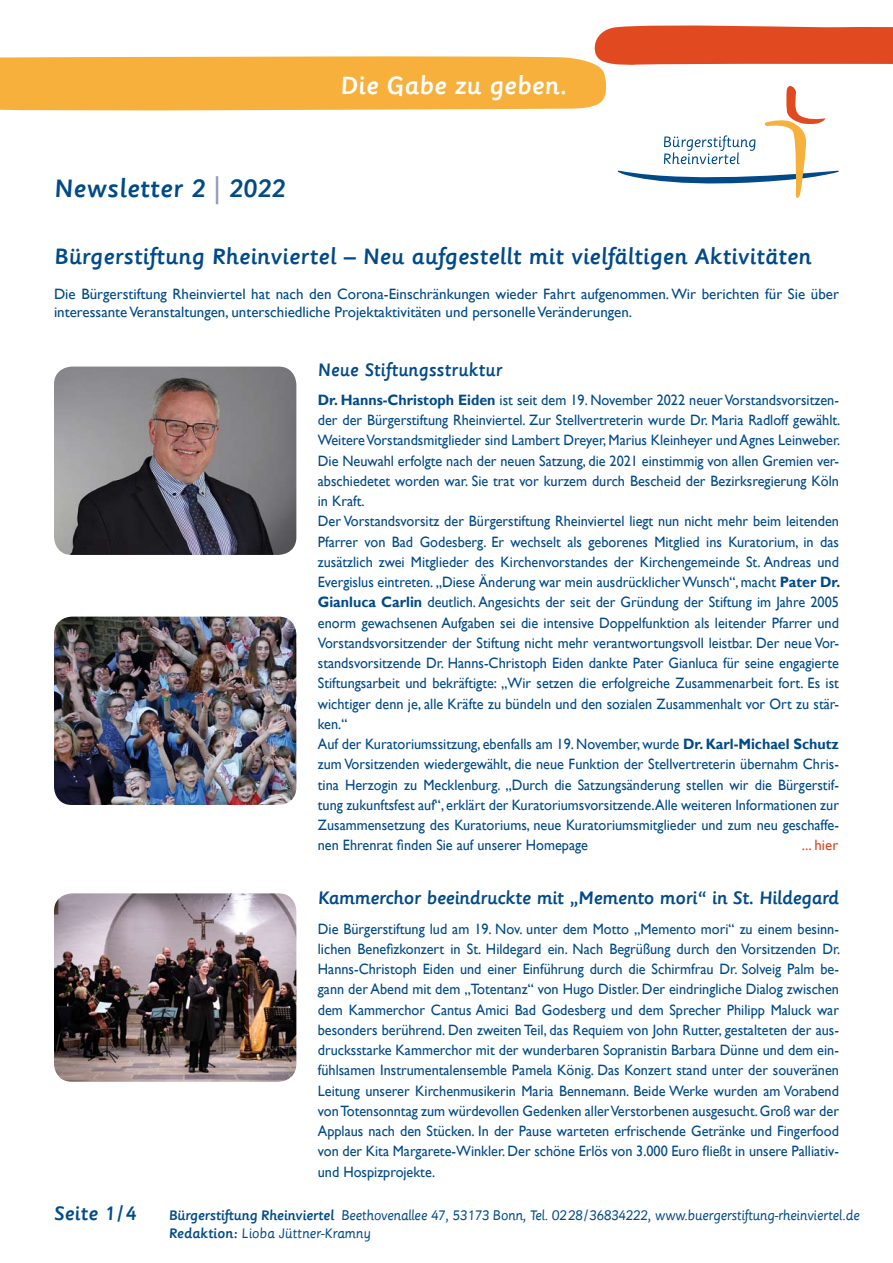
<style>
.page{position:relative;width:893px;height:1263px;background:#fff}
.page>*{position:absolute;margin:0;border:0;box-sizing:border-box;transform-origin:0 0}
.t1{font:500 27.15px "Sassoon Primary Com";letter-spacing:.005em;color:#004a89}
.t2{font:500 27px "Sassoon Primary Com";color:#fff}
.t3{font:500 24px "Sassoon Primary Com";color:#004a89}
.t4{font:500 21px "Sassoon Primary Com";letter-spacing:.005em;color:#004a89}
.t5{font:500 19.5px "Sassoon Primary Com";letter-spacing:-.025em;color:#004a89}
.t6{font:500 19.5px "Sassoon Primary Com";color:#004a89;scale:.95 1}
.t7{font:15px/20.2px "Gill Sans";color:#004a89;scale:.95 1}
.t8{font:15px/18px "Gill Sans";color:#004a89}
.t9{font:15px "Gill Sans";color:#e14920}
.t10{font:14.85px/17.9px "Sassoon Primary Com";letter-spacing:-.025em;color:#004a89}
.s1{color:#929ac0}
.s2{font-weight:700}
.s3{font-weight:500}
</style>
<div class="page">
<svg style="left:0;top:25px;width:893px;height:173px"></svg>
<img style="left:54px;top:367px;width:242px;height:188px">
<img style="left:54px;top:893px;width:242px;height:189px">
<img style="left:54px;top:617px;width:242px;height:188px">
<h1 class="t1" style="left:54px;top:173px;width:233px">Newsletter 2 <span class="s1">|</span> 2022</h1>
<h2 class="t2" style="left:340px;top:70px;width:228px">Die Gabe zu geben.</h2>
<h3 class="t3" style="left:54px;top:243px;width:759px">Bürgerstiftung Rheinviertel – Neu aufgestellt mit vielfältigen Aktivitäten</h3>
<p class="t8" style="left:54px;top:285px;width:786px">Die Bürgerstiftung Rheinviertel hat nach den Corona-Einschränkungen wieder Fahrt aufgenommen. Wir berichten für Sie über interessante Veranstaltungen, unterschiedliche Projektaktivitäten und personelle Veränderungen.</p>
<h3 class="t6" style="left:318px;top:358px;width:196px">Neue Stiftungsstruktur</h3>
<p class="t7" style="left:318px;top:390px;width:552px"><span class="s2">Dr. Hanns-Christoph Eiden</span> ist seit dem 19. November 2022 neuer Vorstandsvorsitzen&shy;der der Bürgerstiftung Rheinviertel. Zur Stellvertreterin wurde Dr. Maria Radloff gewählt.<br>Weitere Vorstandsmitglieder sind Lambert Dreyer, Marius Kleinheyer und Agnes Leinweber.<br>Die Neuwahl erfolgte nach der neuen Satzung, die 2021 einstimmig von allen Gremien ver&shy;abschiedetet worden war. Sie trat vor kurzem durch Bescheid der Bezirksregierung Köln in Kraft.<br>Der Vorstandsvorsitz der Bürgerstiftung Rheinviertel liegt nun nicht mehr beim leitenden Pfarrer von Bad Godesberg. Er wechselt als geborenes Mitglied ins Kuratorium, in das zusätzlich zwei Mitglieder des Kirchenvorstandes der Kirchengemeinde St. Andreas und Evergislus eintreten. „Diese Änderung war mein ausdrücklicher Wunsch“, macht <span class="s2">Pater Dr.<br>Gianluca Carlin</span> deutlich. Angesichts der seit der Gründung der Stiftung im Jahre 2005 enorm gewachsenen Aufgaben sei die intensive Doppelfunktion als leitender Pfarrer und Vorstandsvorsitzender der Stiftung nicht mehr verantwortungsvoll leistbar. Der neue Vor&shy;standsvorsitzende Dr. Hanns-Christoph Eiden dankte Pater Gianluca für seine engagierte Stiftungsarbeit und bekräftigte: „Wir setzen die erfolgreiche Zusammenarbeit fort. Es ist wichtiger denn je, alle Kräfte zu bündeln und den sozialen Zusammenhalt vor Ort zu stär&shy;ken.“<br>Auf der Kuratoriumssitzung, ebenfalls am 19. November, wurde <span class="s2">Dr. Karl-Michael Schutz </span>zum Vorsitzenden wiedergewählt, die neue Funktion der Stellvertreterin übernahm Chris&shy;tina Herzogin zu Mecklenburg. „Durch die Satzungsänderung stellen wir die Bürgerstif&shy;tung zukunftsfest auf“, erklärt der Kuratoriumsvorsitzende.Alle weiteren Informationen zur Zusammensetzung des Kuratoriums, neue Kuratoriumsmitglieder und zum neu geschaffe&shy;nen Ehrenrat finden Sie auf unserer Homepage</p>
<h3 class="t5" style="left:318px;top:887px;width:523px">Kammerchor beeindruckte mit „Memento mori“ in St. Hildegard</h3>
<p class="t7" style="left:318px;top:919px;width:551px;text-align:justify">Die Bürgerstiftung lud am 19. Nov. unter dem Motto „Memento mori“ zu einem besinn&shy;lichen Benefizkonzert in St. Hildegard ein. Nach Begrüßung durch den Vorsitzenden Dr.<br>Hanns-Christoph Eiden und einer Einführung durch die Schirmfrau Dr. Solveig Palm be&shy;gann der Abend mit dem „Totentanz“ von Hugo Distler. Der eindringliche Dialog zwischen dem Kammerchor Cantus Amici Bad Godesberg und dem Sprecher Philipp Maluck war besonders berührend. Den zweiten Teil, das Requiem von John Rutter, gestalteten der aus&shy;drucksstarke Kammerchor mit der wunderbaren Sopranistin Barbara Dünne und dem ein&shy;fühlsamen Instrumentalensemble Pamela König. Das Konzert stand unter der souveränen Leitung unserer Kirchenmusikerin Maria Bennemann. Beide Werke wurden am Vorabend von Totensonntag zum würdevollen Gedenken aller Verstorbenen ausgesucht. Groß war der Applaus nach den Stücken. In der Pause warteten erfrischende Getränke und Fingerfood von der Kita Margarete-Winkler. Der schöne Erlös von 3.000 Euro fließt in unsere Palliativ&shy;und Hospizprojekte.</p>
<p class="t9" style="left:802px;top:836px;width:38px">... hier</p>
<h3 class="t4" style="left:54px;top:1201px;width:84px">Seite 1/4</h3>
<p class="t10" style="left:169px;top:1206px;width:693px"><span class="s3">Bürgerstiftung Rheinviertel</span> Beethovenallee 47, 53173 Bonn, Tel. 0228/36834222, www.buergerstiftung-rheinviertel.de<br><span class="s3">Redaktion:</span> Lioba Jüttner-Kramny</p>
</div>
